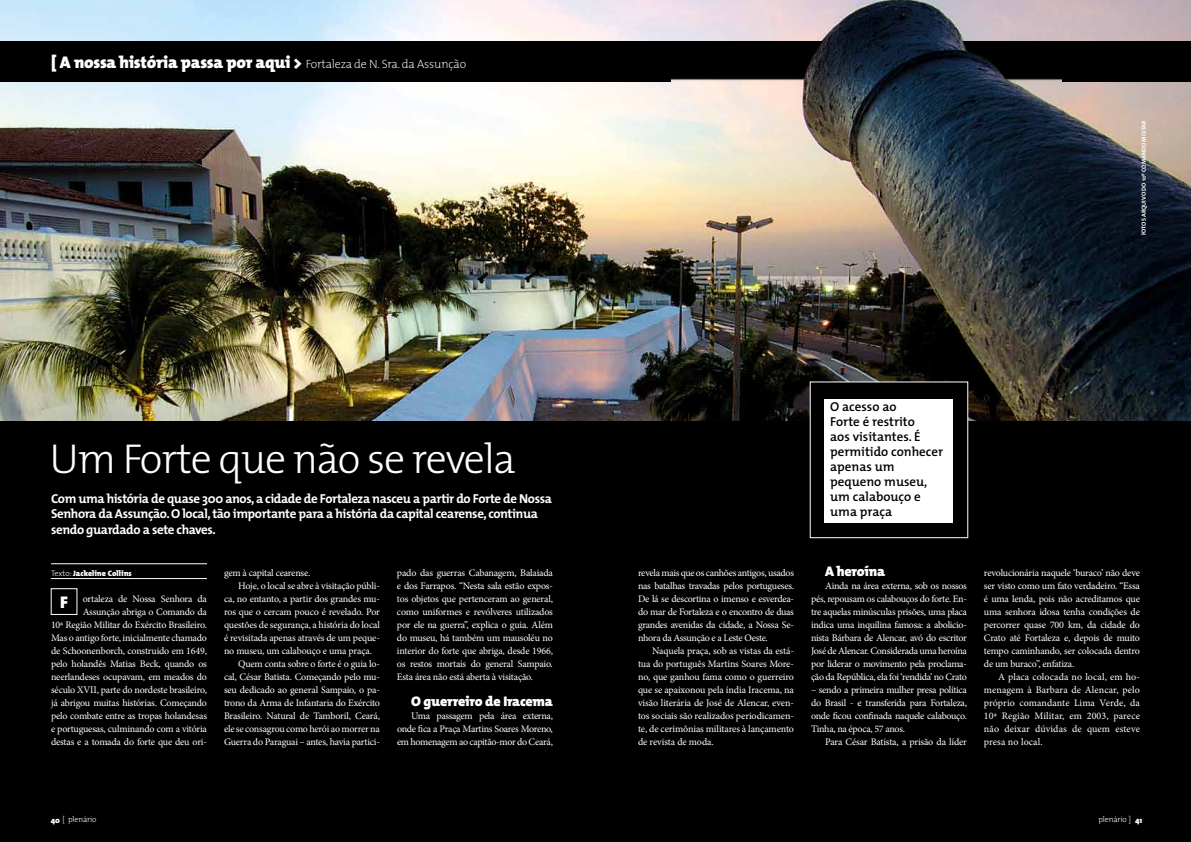
<style>
.page{position:relative;width:1191px;height:842px;background:#fff}
.page>*{position:absolute;margin:0;border:0;box-sizing:border-box;transform-origin:0 0}
.t1{font:300 42px "T Mix";letter-spacing:-.03em;color:#fff}
.t2{font:800 17px "T Mix";letter-spacing:-.015em;color:#fff}
.t3{font:800 14px "T Mix";letter-spacing:-.015em;color:#fff}
.t4{font:700 13px/15.6px "T Mix";letter-spacing:-.03em;color:#fff}
.t5{font:600 13px/15px "T Mix";color:#000}
.t6{font:10px/13px "Minion Pro";letter-spacing:-.02em;color:#fff;text-align:justify}
.t7{font:300 8px "T Mix";letter-spacing:-.015em;color:#fff}
.t8{font:800 8px "T Mix";color:#fff}
.t9{font:700 6px "T Mix";color:#fff}
.s1{font-weight:200;font-size:12px}
.s2{font-weight:300}
.s3{font-weight:800}
</style>
<div class="page">
<div style="left:0;top:10px;width:1191px;height:832px;background:#000"></div>
<img style="left:0;top:0;width:1191px;height:421px">
<div style="left:0;top:41px;width:1191px;height:41px;background:#000"></div>
<hr style="left:51px;top:563px;width:156px;height:1px;background:#fff">
<hr style="left:51px;top:578px;width:156px;height:1px;background:#fff">
<div style="left:810px;top:382px;width:158px;height:79px;background:#000"></div>
<div style="left:51px;top:588px;width:26px;height:27px;border:1px solid #fff"></div>
<div style="left:824px;top:399px;width:128px;height:123px;background:#fff"></div>
<img style="left:671px;top:0;width:391px;height:168px">
<h2 class="t2" style="left:51px;top:48px;width:416px">[ A nossa história passa por aqui &gt; <span class="s1">Fortaleza de N. Sra. da Assunção</span></h2>
<h1 class="t1" style="left:50px;top:424px;width:468px">Um Forte que não se revela</h1>
<h3 class="t4" style="left:51px;top:490px;width:502px">Com uma história de quase 300 anos, a cidade de Fortaleza nasceu a partir do Forte de Nossa<br>Senhora da Assunção. O local, tão importante para a história da capital cearense, continua sendo guardado a sete chaves.</h3>
<p class="t8" style="left:51px;top:566px;width:82px"><span class="s2">Texto:</span> Jackeline Collins</p>
<p class="t6" style="left:51px;top:592px;width:157px;text-align:right">ortaleza de Nossa Senhora da Assunção abriga o Comando da<br>10ª Região Militar do Exército Brasileiro.<br>Mas o antigo forte, inicialmente chamado de Schoonenborch, construido em 1649, pelo holandês Matias Beck, quando os neerlandeses ocupavam, em meados do século XVII, parte do nordeste brasileiro, já abrigou muitas histórias. Começando pelo combate entre as tropas holandesas e portuguesas, culminando com a vitória destas e a tomada do forte que deu ori-</p>
<h2 class="t2" style="left:60px;top:587px;width:9px">F</h2>
<p class="t6" style="left:224px;top:566px;width:88px">gem à capital cearense.</p>
<p class="t6" style="left:238px;top:579px;width:143px">Hoje, o local se abre à visitação públi-</p>
<p class="t6" style="left:224px;top:592px;width:157px">ca, no entanto, a partir dos grandes mu-</p>
<p class="t6" style="left:224px;top:605px;width:157px">ros que o cercam pouco é revelado. Por</p>
<p class="t6" style="left:224px;top:618px;width:157px">questões de segurança, a história do local</p>
<p class="t6" style="left:224px;top:631px;width:157px">é revisitada apenas através de um peque-</p>
<p class="t6" style="left:224px;top:644px;width:149px">no museu, um calabouço e uma praça.</p>
<p class="t6" style="left:238px;top:657px;width:143px">Quem conta sobre o forte é o guia lo-</p>
<p class="t6" style="left:224px;top:670px;width:157px">cal, César Batista. Começando pelo mu-</p>
<p class="t6" style="left:224px;top:683px;width:157px">seu dedicado ao general Sampaio, o pa-</p>
<p class="t6" style="left:224px;top:696px;width:157px">trono da Arma de Infantaria do Exército</p>
<p class="t6" style="left:224px;top:709px;width:157px">Brasileiro. Natural de Tamboril, Ceará,</p>
<p class="t6" style="left:224px;top:722px;width:157px">ele se consagrou como herói ao morrer na</p>
<p class="t6" style="left:224px;top:735px;width:157px">Guerra do Paraguai – antes, havia partici-</p>
<p class="t6" style="left:397px;top:566px;width:157px">pado das guerras Cabanagem, Balaiada e dos Farrapos. “Nesta sala estão expos&shy;tos objetos que pertenceram ao general, como uniformes e revólveres utilizados por ele na guerra”, explica o guia. Além do museu, há também um mausoléu no interior do forte que abriga, desde 1966, os restos mortais do general Sampaio.<br>Esta área não está aberta à visitação.</p>
<h3 class="t3" style="left:411px;top:689px;width:143px">O guerreiro de Iracema</h3>
<p class="t6" style="left:397px;top:709px;width:157px;text-indent:14px">Uma passagem pela área externa, onde fica a Praça Martins Soares Moreno, em homenagem ao capitão-mor do Ceará,</p>
<p class="t9" style="left:1138px;top:235px;width:115px;rotate:-90deg">fotos arquivo do 10º Comando Militar</p>
<h3 class="t5" style="left:830px;top:399px;width:114px">O acesso ao<br>Forte é restrito<br>aos visitantes. É permitido conhecer apenas um pequeno museu, um calabouço e uma praça</h3>
<p class="t6" style="left:638px;top:566px;width:157px">revela mais que os canhões antigos, usados nas batalhas travadas pelos portugueses.<br>De lá se descortina o imenso e esverdea&shy;do mar de Fortaleza e o encontro de duas grandes avenidas da cidade, a Nossa Se&shy;nhora da Assunção e a Leste Oeste.</p>
<p class="t6" style="left:638px;top:644px;width:157px;text-indent:14px">Naquela praça, sob as vistas da está&shy;tua do português Martins Soares More&shy;no, que ganhou fama como o guerreiro que se apaixonou pela índia Iracema, na visão literária de José de Alencar, even&shy;tos sociais são realizados periodicamen&shy;te, de cerimônias militares à lançamento de revista de moda.</p>
<h3 class="t3" style="left:825px;top:559px;width:61px">A heroína</h3>
<p class="t6" style="left:811px;top:579px;width:157px;text-indent:14px">Ainda na área externa, sob os nossos pés, repousam os calabouços do forte. En&shy;tre aquelas minúsculas prisões, uma placa indica uma inquilina famosa: a abolicio&shy;nista Bárbara de Alencar, avó do escritor José de Alencar. Considerada uma heroína por liderar o movimento pela proclama&shy;ção da República, ela foi ‘rendida’ no Crato</p>
<p class="t6" style="left:811px;top:683px;width:157px">– sendo a primeira mulher presa política do Brasil - e transferida para Fortaleza, onde ficou confinada naquele calabouço.<br>Tinha, na época, 57 anos.</p>
<p class="t6" style="left:825px;top:735px;width:143px">Para César Batista, a prisão da líder</p>
<p class="t6" style="left:984px;top:566px;width:157px">revolucionária naquele ‘buraco’ não deve ser visto como um fato verdadeiro. “Essa é uma lenda, pois não acreditamos que uma senhora idosa tenha condições de percorrer quase 700 km, da cidade do Crato até Fortaleza e, depois de muito tempo caminhando, ser colocada dentro de um buraco”, enfatiza.</p>
<p class="t6" style="left:984px;top:670px;width:157px;text-indent:14px">A placa colocada no local, em ho&shy;menagem à Barbara de Alencar, pelo próprio comandante Lima Verde, da 10ª Região Militar, em 2003, parece não deixar dúvidas de quem esteve presa no local.</p>
<p class="t7" style="left:51px;top:813px;width:47px"><span class="s3">40</span> [ plenário</p>
<p class="t7" style="left:1098px;top:813px;width:45px">plenário ] <span class="s3">41</span></p>
</div>
